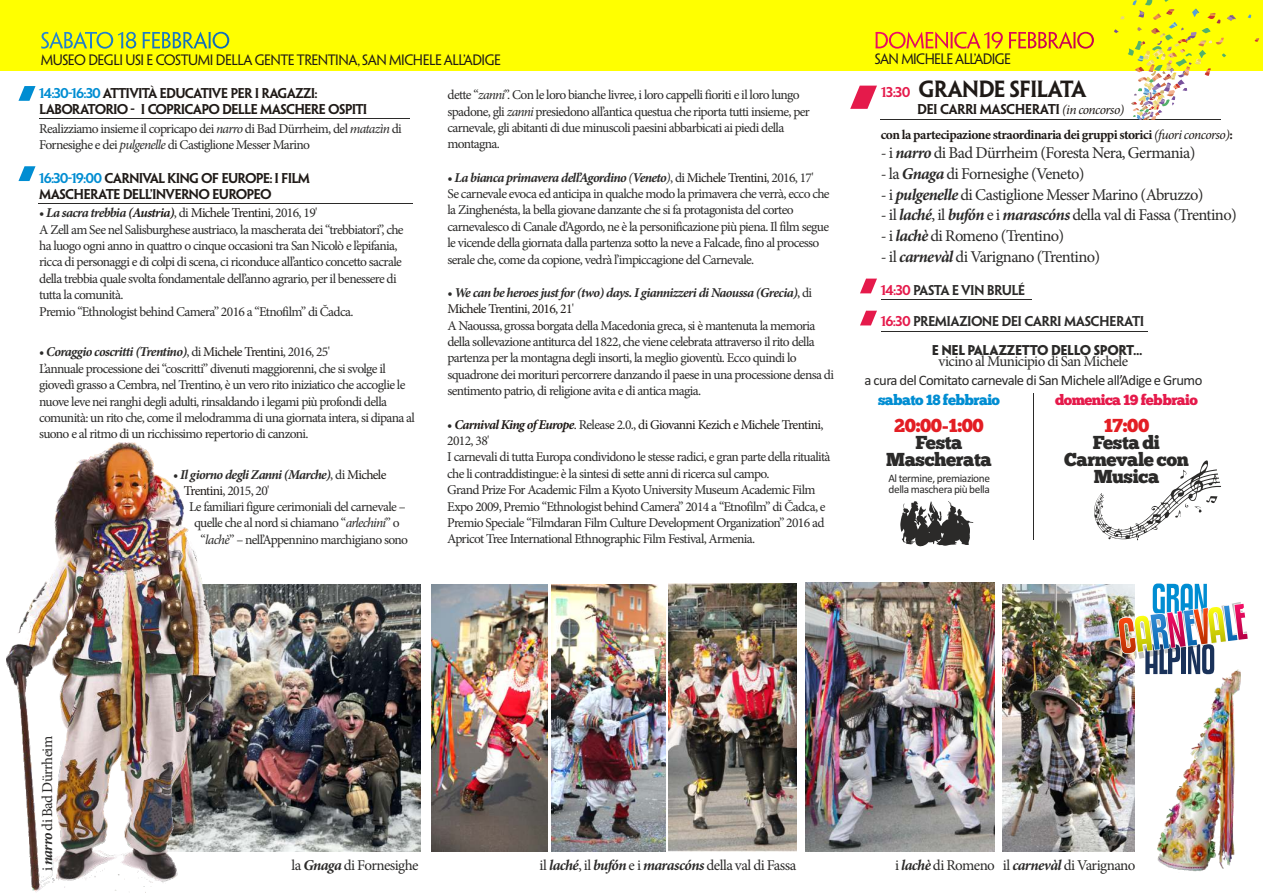
<style>
.page{position:relative;width:1263px;height:893px;background:#fff}
.page>*{position:absolute;margin:0;border:0;box-sizing:border-box;transform-origin:0 0}
.t1{font:21px "Penumbra Half Serif Std Se Bd";letter-spacing:-.045em;color:#1f1a17}
.t2{font:18.75px/17.1px "Chunk Five Ex";letter-spacing:-.025em;color:#2b2a29;text-align:center}
.t3{font:18.75px "Chunk Five Ex";letter-spacing:-.025em;color:#e31e24}
.t4{font:16.5px "Minion Pro";letter-spacing:-.035em;color:#2b2a29}
.t5{font:15px "Minion Pro";letter-spacing:-.035em;color:#2b2a29}
.t6{font:14.7px "Chunk Five Ex";letter-spacing:-.04em;color:#e51a4b}
.t7{font:14.7px "Chunk Five Ex";letter-spacing:-.04em;color:#008dd2}
.t8{font:14.55px "Calibri";letter-spacing:-.035em;color:#2b2a29}
.t9{font:13.5px/16.4px "Minion Pro";letter-spacing:-.05em;color:#2b2a29}
.t10{font:13.5px "Penumbra Flare Std";letter-spacing:-.035em;color:#1f1a17}
.t11{font:700 13.5px "Minion Pro";letter-spacing:-.035em;color:#1f1a17}
.t12{font:italic 700 13.5px "Minion Pro";letter-spacing:-.05em;color:#2b2a29}
.t13{font:12.75px/15.9px "Penumbra Half Serif Std Se Bd";letter-spacing:-.06em;color:#1f1a17}
.t14{font:12.75px "Penumbra Half Serif Std Se Bd";letter-spacing:-.045em;color:#2b2a29}
.t15{font:700 12.75px "Penumbra Flare Std";letter-spacing:-.025em;color:#2b2a29}
.t16{font:11.4px/10.4px "Calibri";letter-spacing:-.035em;color:#2b2a29}
.s1{color:#008dd2}
.s2{font-style:italic}
.s3{font-weight:700;font-style:italic}
.s4{font-weight:700;font-style:italic;color:#1f1a17}
.s5{color:#1f1a17}
.s6{font-weight:400;font-style:normal}
.s7{font-weight:400;font-style:normal;color:#1f1a17}
.s8{font-size:12.75px;color:#e51a4b}
.s9{font-family:"Minion Pro";font-style:italic;font-size:13.5px}
.s10{font-weight:400;font-style:italic}
.s11{color:#e51a4b}
</style>
<div class="page">
<img style="left:806px;top:583px;width:188px;height:268px">
<img style="left:1002px;top:585px;width:132px;height:266px">
<svg style="left:900px;top:501px;width:73px;height:46px"></svg>
<svg style="left:1094px;top:460px;width:127px;height:81px"></svg>
<div style="left:0;top:0;width:1263px;height:70px;background:#ff0"></div>
<img style="left:215px;top:584px;width:206px;height:267px">
<svg style="left:41px;top:31px;width:189px;height:18px"></svg>
<svg style="left:875px;top:31px;width:219px;height:18px"></svg>
<img style="left:432px;top:584px;width:115px;height:267px">
<img style="left:552px;top:584px;width:113px;height:267px">
<img style="left:669px;top:584px;width:127px;height:267px">
<img style="left:7px;top:442px;width:208px;height:451px">
<svg style="left:18px;top:86px;width:18px;height:15px"></svg>
<svg style="left:850px;top:86px;width:27px;height:23px"></svg>
<svg style="left:860px;top:279px;width:17px;height:14px"></svg>
<svg style="left:860px;top:311px;width:17px;height:14px"></svg>
<svg style="left:18px;top:166px;width:18px;height:15px"></svg>
<hr style="left:39px;top:118px;width:371px;height:1px;background:#2b2a29">
<hr style="left:881px;top:119px;width:340px;height:1px;background:#2b2a29">
<hr style="left:39px;top:203px;width:374px;height:1px;background:#2b2a29">
<svg style="left:1254px;top:38px;width:5px;height:4px"></svg>
<svg style="left:1114px;top:0;width:122px;height:120px"></svg>
<hr style="left:1033px;top:393px;width:1px;height:146px;background:#2b2a29">
<hr style="left:881px;top:299px;width:150px;height:1px;background:#2b2a29">
<hr style="left:881px;top:330px;width:266px;height:1px;background:#2b2a29">
<img style="left:1117px;top:583px;width:131px;height:91px">
<img style="left:1158px;top:669px;width:83px;height:203px">
<p class="t10" style="left:41px;top:54px;width:462px">MUSEO DEGLI USI E COSTUMI DELLA GENTE TRENTINA, SAN MICHELE ALL’ADIGE</p>
<p class="t10" style="left:875px;top:53px;width:138px">SAN MICHELE ALL’ADIGE</p>
<p class="t13" style="left:39px;top:87px;width:330px"><span class="s1">14:30-16:30</span> ATTIVITÀ EDUCATIVE PER I RAGAZZI:<br>LABORATORIO - I COPRICAPO DELLE MASCHERE OSPITI</p>
<p class="t9" style="left:39px;top:121px;width:364px">Realizziamo insieme il copricapo dei <span class="s2">narro</span> di Bad Dürrheim, del <span class="s2">matazìn</span> di<br>Fornesighe e dei <span class="s2">pulgenelle</span> di Castiglione Messer Marino</p>
<p class="t13" style="left:39px;top:172px;width:272px"><span class="s1">16:30-19:00</span> CARNIVAL KING OF EUROPE: I FILM<br>MASCHERATE DELL’INVERNO EUROPEO</p>
<p class="t9" style="left:39px;top:206px;width:366px">• <span class="s3">La sacra trebbia</span> <span class="s4">(Austria)</span>, di <span class="s5">Michele Trentini</span>, 2016, 19'<br>A Zell am See nel Salisburghese austriaco, la mascherata dei “trebbiatori”, che ha luogo ogni anno in quattro o cinque occasioni tra San Nicolò e l’epifania, ricca di personaggi e di colpi di scena, ci riconduce all’antico concetto sacrale della trebbia quale svolta fondamentale dell’anno agrario, per il benessere di tutta la comunità.<br>Premio “Ethnologist behind Camera” 2016 a “Etnofilm” di Čadca.</p>
<p class="t9" style="left:39px;top:344px;width:377px">• <span class="s3">Coraggio coscritti (Trentino)</span>, di <span class="s5">Michele Trentini</span>, 2016, 25'<br>L’annuale processione dei “coscritti” divenuti maggiorenni, che si svolge il giovedì grasso a Cembra, nel Trentino, è un vero rito iniziatico che accoglie le nuove leve nei ranghi degli adulti, rinsaldando i legami più profondi della comunità: un rito che, come il melodramma di una giornata intera, si dipana al suono e al ritmo di un ricchissimo repertorio di canzoni.</p>
<p class="t12" style="left:173px;top:469px;width:215px"><span class="s6">•</span> Il giorno degli Zanni (Marche)<span class="s6">, di</span> <span class="s7">Michele</span></p>
<p class="t9" style="left:184px;top:484px;width:87px"><span class="s5">Trentini</span>, 2015, 20'</p>
<p class="t9" style="left:189px;top:499px;width:218px">Le familiari figure cerimoniali del carnevale –</p>
<p class="t9" style="left:194px;top:516px;width:207px">quelle che al nord si chiamano “<span class="s2">arlechini</span>” o</p>
<p class="t9" style="left:201px;top:532px;width:209px">“<span class="s2">lachè</span>” – nell’Appennino marchigiano sono</p>
<p class="t9" style="left:447px;top:88px;width:364px">dette “<span class="s2">zanni</span>”. Con le loro bianche livree, i loro cappelli fioriti e il loro lungo spadone, gli <span class="s2">zanni</span> presiedono all’antica questua che riporta tutti insieme, per carnevale, gli abitanti di due minuscoli paesini abbarbicati ai piedi della montagna.</p>
<p class="t9" style="left:447px;top:170px;width:384px">• <span class="s3">La bianca primavera dell’Agordino</span> <span class="s2">(</span><span class="s3">Veneto</span><span class="s2">)</span>, di <span class="s5">Michele Trentini</span>, 2016, 17'<br>Se carnevale evoca ed anticipa in qualche modo la primavera che verrà, ecco che la Zinghenésta, la bella giovane danzante che si fa protagonista del corteo carnevalesco di Canale d’Agordo, ne è la personificazione più piena. Il film segue le vicende della giornata dalla partenza sotto la neve a Falcade, fino al processo serale che, come da copione, vedrà l’impiccagione del Carnevale.</p>
<p class="t9" style="left:447px;top:286px;width:388px">• <span class="s3">We can be heroes just for (two) days. I giannizzeri di Naoussa (Grecia)</span><span class="s5">,</span> di <span class="s5">Michele Trentini</span>, <span class="s5">2016, 21</span>'<br>A Naoussa, grossa borgata della Macedonia greca, si è mantenuta la memoria della sollevazione antiturca del 1822, che viene celebrata attraverso il rito della partenza per la montagna degli insorti, la meglio gioventù. Ecco quindi lo squadrone dei morituri percorrere danzando il paese in una processione densa di sentimento patrio, di religione avita e di antica magia.</p>
<p class="t9" style="left:447px;top:417px;width:385px">• <span class="s4">Carnival King of Europe</span><span class="s5">.</span> Release 2.0., <span class="s5">di Giovanni Kezich e Michele Trentini</span>, 2012, 38'<br>I carnevali di tutta Europa condividono le stesse radici, e gran parte della ritualità che li contraddistingue: è la sintesi di sette anni di ricerca sul campo.<br>Grand Prize For Academic Film a Kyoto University Museum Academic Film Expo 2009, Premio “Ethnologist behind Camera” 2014 a “Etnofilm” di Čadca, e Premio Speciale “Filmdaran Film Culture Development Organization” 2016 ad Apricot Tree International Ethnographic Film Festival, Armenia.</p>
<h1 class="t1" style="left:881px;top:81px;width:207px"><span class="s8">13:30</span> GRANDE SFILATA</h1>
<p class="t13" style="left:917px;top:102px;width:209px">DEI CARRI MASCHERATI <span class="s9">(in concorso)</span></p>
<p class="t11" style="left:881px;top:129px;width:354px">con la partecipazione straordinaria dei gruppi storici <span class="s10">(fuori concorso)</span>:</p>
<p class="t4" style="left:881px;top:146px;width:316px">- i <span class="s3">narro</span> di Bad Dürrheim (Foresta Nera, Germania)</p>
<p class="t4" style="left:881px;top:167px;width:205px">- la <span class="s3">Gnaga</span> di Fornesighe (Veneto)</p>
<p class="t4" style="left:881px;top:188px;width:324px">- i <span class="s3">pulgenelle</span> di Castiglione Messer Marino (Abruzzo)</p>
<p class="t4" style="left:881px;top:208px;width:358px">- il <span class="s3">laché</span>, il <span class="s3">bufón</span> e i <span class="s3">marascóns</span> della val di Fassa (Trentino)</p>
<p class="t4" style="left:881px;top:229px;width:185px">- i <span class="s3">lachè</span> di Romeno (Trentino)</p>
<p class="t4" style="left:881px;top:250px;width:221px">- il <span class="s3">carnevàl</span> di Varignano (Trentino)</p>
<p class="t14" style="left:881px;top:285px;width:146px"><span class="s11">14:30</span> PASTA E VIN BRULÉ</p>
<p class="t14" style="left:881px;top:316px;width:265px"><span class="s11">16:30</span> PREMIAZIONE DEI CARRI MASCHERATI</p>
<p class="t15" style="left:932px;top:345px;width:212px">E NEL PALAZZETTO DELLO SPORT...</p>
<p class="t5" style="left:939px;top:355px;width:191px">vicino al Municipio di San Michele</p>
<p class="t7" style="left:878px;top:394px;width:124px">sabato 18 febbraio</p>
<h2 class="t3" style="left:894px;top:418px;width:91px">20:00-1:00</h2>
<h2 class="t2" style="left:886px;top:436px;width:107px">Festa<br>Mascherata</h2>
<p class="t16" style="left:888px;top:474px;width:103px">Al termine, premiazione della maschera più bella</p>
<p class="t8" style="left:864px;top:374px;width:339px">a cura del Comitato carnevale di San Michele all’Adige e Grumo</p>
<p class="t6" style="left:1055px;top:394px;width:144px">domenica 19 febbraio</p>
<h2 class="t3" style="left:1104px;top:418px;width:47px">17:00</h2>
<h2 class="t2" style="left:1064px;top:436px;width:126px">Festa di<br>Carnevale con<br>Musica</h2>
<p class="t5" style="left:41px;top:871px;width:137px;rotate:-90deg">i <span class="s3">narro</span> di Bad Dürrheim</p>
<p class="t5" style="left:291px;top:859px;width:129px">la <span class="s3">Gnaga</span> di Fornesighe</p>
<p class="t5" style="left:540px;top:859px;width:258px">il <span class="s3">laché</span>, il <span class="s3">bufón</span> e i <span class="s3">marascóns</span> della val di Fassa</p>
<p class="t5" style="left:895px;top:859px;width:242px">i <span class="s3">lachè</span> di Romeno il <span class="s3">carnevàl</span> di Varignano</p>
</div>
